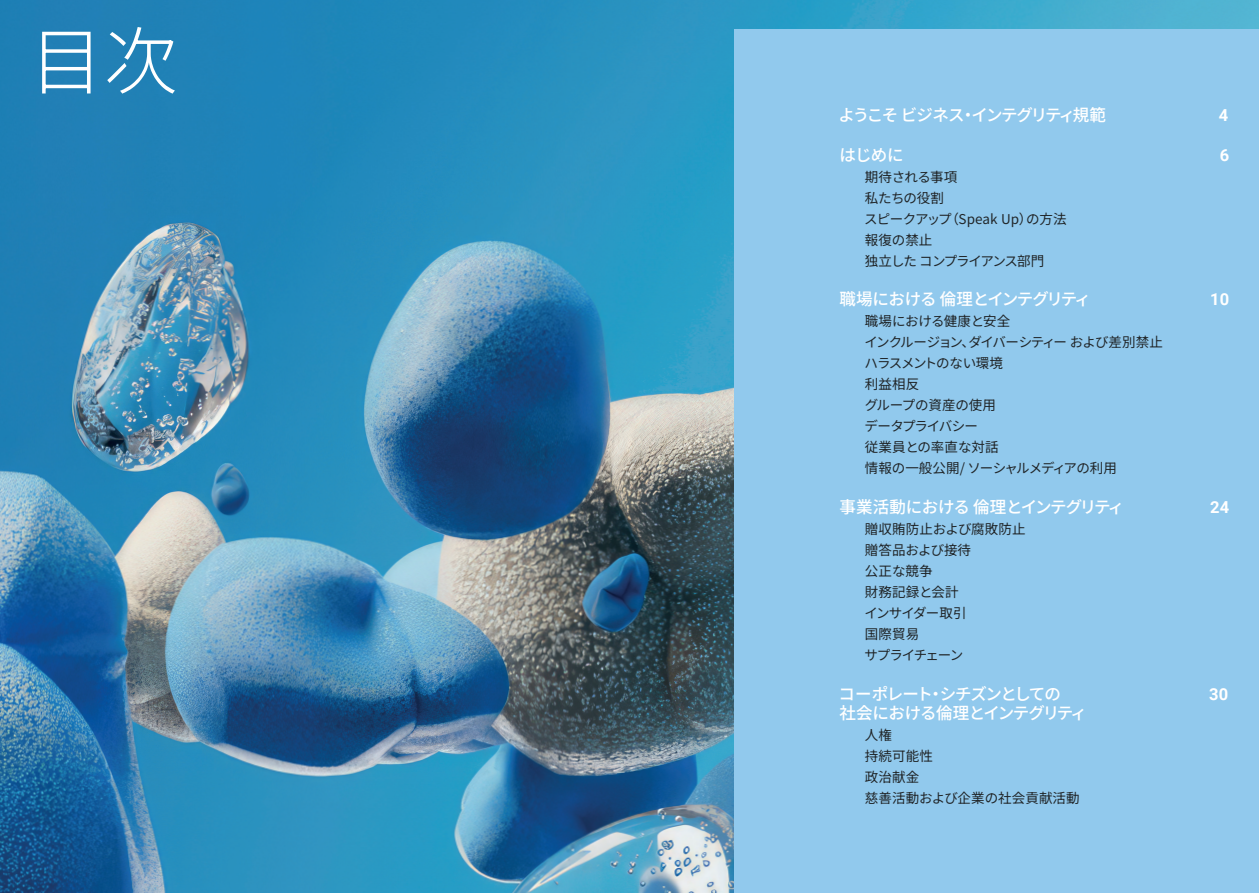
<style>
.page{position:relative;width:1259px;height:893px;background:#fff}
.page>*{position:absolute;margin:0;border:0;box-sizing:border-box;transform-origin:0 0}
.Text{font:300 73.5px "Noto Sans JP";color:#fff}
.Paragraph_title{font:500 16.5px "Noto Sans JP";letter-spacing:-.06em;color:#fff}
.Paragraph_title-2{font:500 16.5px "Noto Sans JP";letter-spacing:-.11em;color:#fff}
.Paragraph_title-3{font:500 16.5px "Noto Sans JP";letter-spacing:-.08em;color:#fff}
.Paragraph_title-4{font:700 16.5px "Roboto";color:#fff}
.Text-2{font:13.5px "Noto Sans JP";letter-spacing:-.015em;color:#212629}
.Text-3{font:13.5px "Noto Sans JP";letter-spacing:.01em;color:#212629}
.Text-4{font:13.5px "Noto Sans JP";letter-spacing:-.07em;color:#212629}
.Text-5{font:13.5px "Noto Sans JP";letter-spacing:-.085em;color:#212629}
.Text-6{font:13.5px "Noto Sans JP";letter-spacing:-.075em;color:#212629}
.Text-7{font:13.5px "Noto Sans JP";letter-spacing:-.09em;color:#212629}
.Text-8{font:13.5px "Noto Sans JP";letter-spacing:-.035em;color:#212629}
</style>
<div class="page">
<img style="left:0;top:0;width:1259px;height:893px">
<div style="left:734px;top:30px;width:525px;height:863px;background:#91c9ed"></div>
<p class="Text" style="left:30px;top:20px;width:149px">目次</p>
<p class="Paragraph_title-2" style="left:838px;top:106px;width:269px">ようこそ ビジネス・インテグリティ規範</p>
<p class="Paragraph_title-4" style="left:1218px;top:104px;width:11px">4</p>
<p class="Paragraph_title" style="left:839px;top:145px;width:66px">はじめに</p>
<p class="Paragraph_title-4" style="left:1219px;top:143px;width:11px">6</p>
<p class="Text-8" style="left:865px;top:169px;width:94px">期待される事項</p>
<p class="Text-2" style="left:865px;top:190px;width:80px">私たちの役割</p>
<p class="Text-2" style="left:864px;top:211px;width:204px">スピークアップ（Speak Up）の方法</p>
<p class="Text-2" style="left:865px;top:232px;width:69px">報復の禁止</p>
<p class="Text-5" style="left:865px;top:253px;width:181px">独立した コンプライアンス部門</p>
<p class="Paragraph_title" style="left:839px;top:290px;width:253px">職場における 倫理とインテグリティ</p>
<p class="Paragraph_title-4" style="left:1210px;top:288px;width:21px">10</p>
<p class="Text-2" style="left:865px;top:314px;width:147px">職場における健康と安全</p>
<p class="Text-4" style="left:864px;top:335px;width:300px">インクルージョン、ダイバーシティー および差別禁止</p>
<p class="Text-6" style="left:864px;top:356px;width:140px">ハラスメントのない環境</p>
<p class="Text-2" style="left:865px;top:377px;width:56px">利益相反</p>
<p class="Text-2" style="left:864px;top:398px;width:133px">グループの資産の使用</p>
<p class="Text-4" style="left:864px;top:419px;width:115px">データプライバシー</p>
<p class="Text-3" style="left:865px;top:440px;width:135px">従業員との率直な対話</p>
<p class="Text-2" style="left:865px;top:461px;width:253px">情報の一般公開/ ソーシャルメディアの利用</p>
<p class="Paragraph_title" style="left:839px;top:498px;width:286px">事業活動における 倫理とインテグリティ</p>
<p class="Paragraph_title-4" style="left:1210px;top:496px;width:21px">24</p>
<p class="Text-3" style="left:865px;top:521px;width:162px">贈収賄防止および腐敗防止</p>
<p class="Text-2" style="left:865px;top:542px;width:108px">贈答品および接待</p>
<p class="Text-2" style="left:865px;top:563px;width:69px">公正な競争</p>
<p class="Text-3" style="left:865px;top:584px;width:95px">財務記録と会計</p>
<p class="Text-4" style="left:864px;top:605px;width:104px">インサイダー取引</p>
<p class="Text-2" style="left:865px;top:626px;width:56px">国際貿易</p>
<p class="Text-7" style="left:864px;top:647px;width:100px">サプライチェーン</p>
<p class="Paragraph_title-3" style="left:838px;top:684px;width:224px">コーポレート・シチズンとしての</p>
<p class="Paragraph_title-4" style="left:1209px;top:682px;width:21px">30</p>
<p class="Paragraph_title" style="left:839px;top:704px;width:249px">社会における倫理とインテグリティ</p>
<p class="Text-2" style="left:865px;top:728px;width:29px">人権</p>
<p class="Text-2" style="left:865px;top:749px;width:70px">持続可能性</p>
<p class="Text-2" style="left:865px;top:770px;width:56px">政治献金</p>
<p class="Text-3" style="left:865px;top:791px;width:216px">慈善活動および企業の社会貢献活動</p>
</div>
